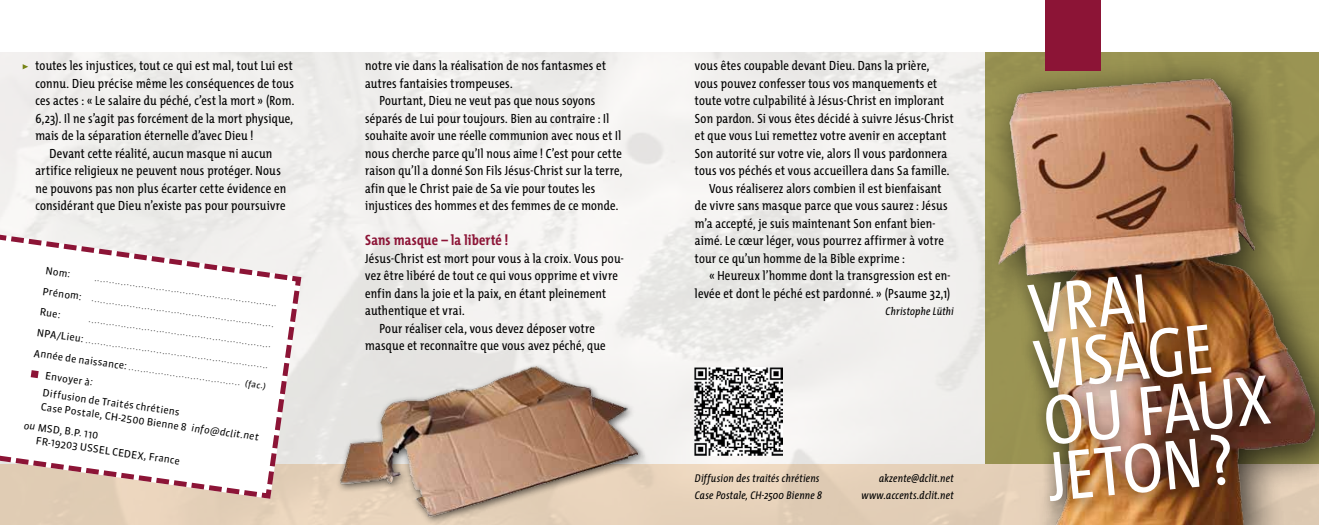
<style>
.page{position:relative;width:1319px;height:525px;background:#fff}
.page>*{position:absolute;margin:0;border:0;box-sizing:border-box;transform-origin:0 0}
.t1{font:71.25px/56px "The Mix Cd";color:#fff}
.t2{font:700 15px "The Mix Cd";letter-spacing:.015em;color:#8c1436}
.t3{font:13.38px/17.5px "The Mix Cd";letter-spacing:.02em;color:#000}
.t4{font:italic 11.25px "The Mix Cd";letter-spacing:.02em;color:#000}
.t5{font:10px/17.2px "Sanuk OT";color:#000}
.t6{font:italic 10px "Sanuk OT";color:#000}
.t7{font:7.5px "Sanuk OT";color:#000}
.s1{font-size:10px}
.s2{font-style:italic;font-size:8.75px}
.s3{font-style:italic}
</style>
<div class="page">
<img style="left:0;top:53px;width:969px;height:471px">
<img style="left:694px;top:368px;width:88px;height:87px">
<div style="left:969px;top:50px;width:349px;height:474px;background:#000;opacity:.75"></div>
<img style="left:998px;top:79px;width:316px;height:445px">
<svg style="left:23px;top:64px;width:5px;height:5px"></svg>
<div style="left:1013px;top:260px;width:271px;height:256px;background:#000;opacity:.6"></div>
<div style="left:334px;top:362px;width:311px;height:162px;background:#000;opacity:.6"></div>
<img style="left:335px;top:367px;width:314px;height:157px">
<svg style="left:0;top:230px;width:303px;height:270px"></svg>
<div style="left:1044px;top:0;width:56px;height:70px;background:#8c1436"></div>
<p class="t3" style="left:35px;top:56px;width:259px">toutes les injustices, tout ce qui est mal, tout Lui est</p>
<p class="t3" style="left:35px;top:74px;width:260px">connu. Dieu précise même les conséquences de tous</p>
<p class="t3" style="left:35px;top:91px;width:260px">ces actes: « Le salaire du péché, c’est la mort » (Rom.</p>
<p class="t3" style="left:35px;top:109px;width:259px">6,23). Il ne s’agit pas forcément de la mort physique,</p>
<p class="t3" style="left:35px;top:126px;width:219px">mais de la séparation éternelle d’avec Dieu !</p>
<p class="t3" style="left:50px;top:144px;width:224px">Devant cette réalité, aucun masque ni aucun</p>
<p class="t3" style="left:35px;top:161px;width:247px">artifice religieux ne peuvent nous protéger. Nous</p>
<p class="t3" style="left:35px;top:179px;width:252px">ne pouvons pas non plus écarter cette évidence en</p>
<p class="t3" style="left:35px;top:196px;width:252px">considérant que Dieu n’existe pas pour poursuivre</p>
<p class="t5" style="left:47px;top:261px;width:26px;rotate:8deg">Nom:</p>
<p class="t7" style="left:95px;top:273px;width:185px;rotate:8deg">..............................................................</p>
<p class="t7" style="left:43px;top:287px;width:235px;rotate:8deg"><span class="s1">Prénom:</span> ..............................................................</p>
<p class="t5" style="left:41px;top:303px;width:22px;rotate:8deg">Rue:</p>
<p class="t7" style="left:90px;top:314px;width:185px;rotate:8deg">..............................................................</p>
<p class="t7" style="left:37px;top:328px;width:235px;rotate:8deg"><span class="s1">NPA/Lieu:</span> ..............................................................</p>
<p class="t7" style="left:35px;top:349px;width:236px;rotate:8deg"><span class="s1">Année de naissance:</span> ...................................... <span class="s2">(fac.)</span></p>
<p class="t5" style="left:46px;top:367px;width:140px;rotate:8deg">Envoyer à<span class="s3">:<br></span>Diffusion de Traités chrétiens</p>
<p class="t5" style="left:28px;top:394px;width:163px;line-height:20.9px;text-indent:14px;rotate:8deg">Case Postale, CH-2500 Bienne 8 <span class="s3">ou</span> MSD, B.P. 110</p>
<p class="t6" style="left:192px;top:421px;width:69px;rotate:8deg">info@dclit.net</p>
<p class="t5" style="left:37px;top:432px;width:147px;rotate:8deg">FR-19203 USSEL CEDEX, France</p>
<p class="t3" style="left:365px;top:56px;width:242px">notre vie dans la réalisation de nos fantasmes et autres fantaisies trompeuses.</p>
<p class="t3" style="left:365px;top:91px;width:259px;text-indent:14px">Pourtant, Dieu ne veut pas que nous soyons séparés de Lui pour toujours. Bien au contraire : Il souhaite avoir une réelle communion avec nous et Il nous cherche parce qu’Il nous aime ! C’est pour cette raison qu’Il a donné Son Fils Jésus-Christ sur la terre, afin que le Christ paie de Sa vie pour toutes les injustices des hommes et des femmes de ce monde.</p>
<p class="t2" style="left:365px;top:230px;width:144px">Sans masque – la liberté !</p>
<p class="t3" style="left:365px;top:249px;width:260px">Jésus-Christ est mort pour vous à la croix. Vous pou-</p>
<p class="t3" style="left:365px;top:266px;width:254px">vez être libéré de tout ce qui vous opprime et vivre</p>
<p class="t3" style="left:365px;top:284px;width:242px">enfin dans la joie et la paix, en étant pleinement</p>
<p class="t3" style="left:365px;top:301px;width:101px">authentique et vrai.</p>
<p class="t3" style="left:379px;top:319px;width:217px">Pour réaliser cela, vous devez déposer votre</p>
<p class="t3" style="left:365px;top:336px;width:242px">masque et reconnaître que vous avez péché, que</p>
<p class="t3" style="left:694px;top:56px;width:236px">vous êtes coupable devant Dieu. Dans la prière,</p>
<p class="t3" style="left:694px;top:74px;width:244px">vous pouvez confesser tous vos manquements et</p>
<p class="t3" style="left:694px;top:91px;width:251px">toute votre culpabilité à Jésus-Christ en implorant</p>
<p class="t3" style="left:694px;top:109px;width:260px">Son pardon. Si vous êtes décidé à suivre Jésus-Christ</p>
<p class="t3" style="left:694px;top:126px;width:253px">et que vous Lui remettez votre avenir en acceptant</p>
<p class="t3" style="left:694px;top:144px;width:254px">Son autorité sur votre vie, alors Il vous pardonnera</p>
<p class="t3" style="left:694px;top:161px;width:256px">tous vos péchés et vous accueillera dans Sa famille.</p>
<p class="t3" style="left:709px;top:179px;width:234px">Vous réaliserez alors combien il est bienfaisant</p>
<p class="t3" style="left:694px;top:196px;width:254px">de vivre sans masque parce que vous saurez: Jésus</p>
<p class="t3" style="left:694px;top:214px;width:242px">m’a accepté, je suis maintenant Son enfant bien-</p>
<p class="t3" style="left:694px;top:231px;width:250px">aimé. Le cœur léger, vous pourrez affirmer à votre</p>
<p class="t3" style="left:694px;top:249px;width:211px">tour ce qu’un homme de la Bible exprime :</p>
<p class="t3" style="left:709px;top:266px;width:243px">« Heureux l’homme dont la transgression est en-</p>
<p class="t3" style="left:694px;top:284px;width:257px">levée et dont le péché est pardonné. » (Psaume 32,1)</p>
<p class="t4" style="left:885px;top:304px;width:70px">Christophe Lüthi</p>
<p class="t4" style="left:694px;top:470px;width:126px">Diffusion des traités chrétiens</p>
<p class="t4" style="left:878px;top:470px;width:76px">akzente@dclit.net</p>
<p class="t4" style="left:694px;top:488px;width:129px">Case Postale, CH-2500 Bienne 8</p>
<p class="t4" style="left:861px;top:488px;width:94px">www.accents.dclit.net</p>
<h1 class="t1" style="left:1026px;top:278px;width:234px;rotate:-5deg">Vrai<br>vis age ou faux</h1>
<h1 class="t1" style="left:1045px;top:446px;width:188px;rotate:-5deg">jeton ?</h1>
</div>
